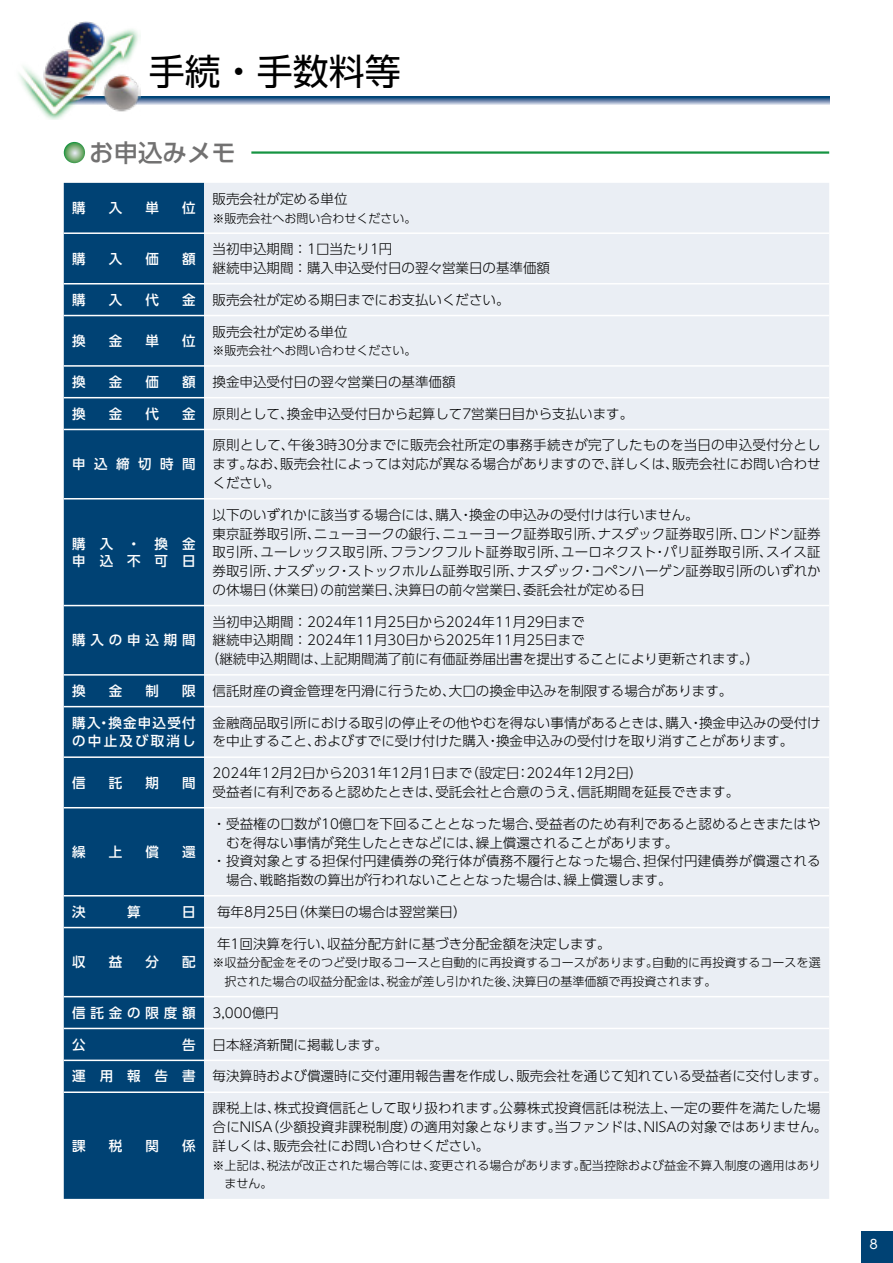
<style>
.page{position:relative;width:893px;height:1263px;background:#fff}
.page>*{position:absolute;margin:0;border:0;box-sizing:border-box;transform-origin:0 0}
.t1{font:36px "UD Shin Go Pro";color:#000}
.t2{font:500 24.45px "UD Shin Go Pro";color:#727171}
.t3{font:300 13.5px/18.8px "UD Shin Go Pro";color:#000}
.t4{font:500 13.5px "UD Shin Go Pro";letter-spacing:.355em;color:#fff}
.t5{font:500 13.5px/17.2px "UD Shin Go Pro";letter-spacing:.16em;color:#fff}
.t6{font:500 13.5px/17.2px "UD Shin Go Pro";letter-spacing:1.035em;color:#fff}
.t7{font:12.75px "UD Shin Go Pro";color:#fff}
.t8{font:300 12px/18.8px "UD Shin Go Pro";letter-spacing:.005em;color:#000}
</style>
<div class="page">
<div style="left:64px;top:183px;width:140px;height:1016px;background:#004274"></div>
<div style="left:204px;top:183px;width:625px;height:1016px;background:#eaeef4"></div>
<hr style="left:64px;top:232px;width:140px;height:2px;background:#fff">
<hr style="left:204px;top:232px;width:625px;height:2px;background:#fff">
<hr style="left:64px;top:283px;width:140px;height:1px;background:#fff">
<hr style="left:204px;top:283px;width:625px;height:1px;background:#fff">
<hr style="left:64px;top:315px;width:140px;height:1px;background:#fff">
<hr style="left:204px;top:315px;width:625px;height:1px;background:#fff">
<hr style="left:64px;top:365px;width:140px;height:2px;background:#fff">
<hr style="left:204px;top:365px;width:625px;height:2px;background:#fff">
<hr style="left:64px;top:397px;width:140px;height:1px;background:#fff">
<hr style="left:204px;top:397px;width:625px;height:1px;background:#fff">
<hr style="left:64px;top:429px;width:140px;height:1px;background:#fff">
<hr style="left:204px;top:429px;width:625px;height:1px;background:#fff">
<hr style="left:64px;top:498px;width:140px;height:1px;background:#fff">
<hr style="left:204px;top:498px;width:625px;height:1px;background:#fff">
<hr style="left:64px;top:605px;width:140px;height:1px;background:#fff">
<hr style="left:204px;top:605px;width:625px;height:1px;background:#fff">
<hr style="left:64px;top:674px;width:140px;height:2px;background:#fff">
<hr style="left:204px;top:674px;width:625px;height:2px;background:#fff">
<hr style="left:64px;top:706px;width:140px;height:1px;background:#fff">
<hr style="left:204px;top:706px;width:625px;height:1px;background:#fff">
<hr style="left:64px;top:756px;width:140px;height:2px;background:#fff">
<hr style="left:204px;top:756px;width:625px;height:2px;background:#fff">
<hr style="left:64px;top:807px;width:140px;height:1px;background:#fff">
<hr style="left:204px;top:807px;width:625px;height:1px;background:#fff">
<hr style="left:64px;top:895px;width:140px;height:1px;background:#fff">
<hr style="left:204px;top:895px;width:625px;height:1px;background:#fff">
<hr style="left:64px;top:927px;width:140px;height:1px;background:#fff">
<hr style="left:204px;top:927px;width:625px;height:1px;background:#fff">
<hr style="left:64px;top:996px;width:140px;height:1px;background:#fff">
<hr style="left:204px;top:996px;width:625px;height:1px;background:#fff">
<hr style="left:64px;top:1028px;width:140px;height:1px;background:#fff">
<hr style="left:204px;top:1028px;width:625px;height:1px;background:#fff">
<hr style="left:64px;top:1059px;width:140px;height:2px;background:#fff">
<hr style="left:204px;top:1059px;width:625px;height:2px;background:#fff">
<hr style="left:64px;top:1091px;width:140px;height:2px;background:#fff">
<hr style="left:204px;top:1091px;width:625px;height:2px;background:#fff">
<svg style="left:64px;top:142px;width:21px;height:21px"></svg>
<hr style="left:251px;top:151px;width:578px;height:3px;background:#169442">
<div style="left:861px;top:1231px;width:32px;height:32px;background:#004274"></div>
<svg style="left:140px;top:97px;width:689px;height:8px;background:#7390b1"></svg>
<img style="left:19px;top:21px;width:121px;height:98px">
<h1 class="t1" style="left:149px;top:42px;width:253px">手続・手数料等</h1>
<h2 class="t2" style="left:89px;top:133px;width:148px">お申込みメモ</h2>
<p class="t4" style="left:72px;top:197px;width:15px">購</p>
<p class="t4" style="left:109px;top:197px;width:15px">入</p>
<p class="t4" style="left:145px;top:197px;width:15px">単</p>
<p class="t4" style="left:182px;top:197px;width:15px">位</p>
<p class="t3" style="left:213px;top:189px;width:136px">販売会社が定める単位</p>
<p class="t8" style="left:213px;top:208px;width:205px">※販売会社へお問い合わせください。</p>
<p class="t4" style="left:72px;top:248px;width:15px">購</p>
<p class="t4" style="left:109px;top:248px;width:15px">入</p>
<p class="t4" style="left:145px;top:248px;width:15px">価</p>
<p class="t4" style="left:182px;top:248px;width:15px">額</p>
<p class="t3" style="left:213px;top:239px;width:339px">当初申込期間：1口当たり1円<br>継続申込期間：購入申込受付日の翌々営業日の基準価額</p>
<p class="t4" style="left:72px;top:289px;width:15px">購</p>
<p class="t4" style="left:109px;top:289px;width:15px">入</p>
<p class="t4" style="left:145px;top:289px;width:15px">代</p>
<p class="t4" style="left:182px;top:289px;width:15px">金</p>
<p class="t3" style="left:213px;top:290px;width:298px">販売会社が定める期日までにお支払いください。</p>
<p class="t4" style="left:72px;top:330px;width:15px">換</p>
<p class="t4" style="left:109px;top:330px;width:15px">金</p>
<p class="t4" style="left:145px;top:330px;width:15px">単</p>
<p class="t4" style="left:182px;top:330px;width:15px">位</p>
<p class="t3" style="left:213px;top:322px;width:136px">販売会社が定める単位</p>
<p class="t8" style="left:213px;top:341px;width:205px">※販売会社へお問い合わせください。</p>
<p class="t4" style="left:72px;top:371px;width:15px">換</p>
<p class="t4" style="left:109px;top:371px;width:15px">金</p>
<p class="t4" style="left:145px;top:371px;width:15px">価</p>
<p class="t4" style="left:182px;top:371px;width:15px">額</p>
<p class="t3" style="left:213px;top:372px;width:244px">換金申込受付日の翌々営業日の基準価額</p>
<p class="t4" style="left:72px;top:403px;width:15px">換</p>
<p class="t4" style="left:109px;top:403px;width:15px">金</p>
<p class="t4" style="left:145px;top:403px;width:15px">代</p>
<p class="t4" style="left:182px;top:403px;width:15px">金</p>
<p class="t3" style="left:213px;top:404px;width:422px">原則として、換金申込受付日から起算して7営業日目から支払います。</p>
<p class="t4" style="left:72px;top:453px;width:125px">申込締切時間</p>
<p class="t3" style="left:213px;top:435px;width:610px;text-align:justify">原則として、午後3時30分までに販売会社所定の事務手続きが完了したものを当日の申込受付分とします。なお、販売会社によっては対応が異なる場合がありますので、詳しくは、販売会社にお問い合わせください。</p>
<p class="t6" style="left:72px;top:534px;width:125px">購入・換金申込不可日</p>
<p class="t4" style="left:72px;top:629px;width:125px">購入の申込期間</p>
<p class="t3" style="left:213px;top:505px;width:610px">以下のいずれかに該当する場合には、購入・換金の申込みの受付けは行いません。<br>東京証券取引所、ニューヨークの銀行、ニューヨーク証券取引所、ナスダック証券取引所、ロンドン証券取引所、ユーレックス取引所、フランクフルト証券取引所、ユーロネクスト・パリ証券取引所、スイス証券取引所、ナスダック・ストックホルム証券取引所、ナスダック・コペンハーゲン証券取引所のいずれかの休場日（休業日）の前営業日、決算日の前々営業日、委託会社が定める日</p>
<p class="t3" style="left:213px;top:612px;width:374px">当初申込期間：2024年11月25日から2024年11月29日まで</p>
<p class="t3" style="left:213px;top:630px;width:374px">継続申込期間：2024年11月30日から2025年11月25日まで</p>
<p class="t3" style="left:206px;top:649px;width:555px">（継続申込期間は、上記期間満了前に有価証券届出書を提出することにより更新されます。）</p>
<p class="t4" style="left:72px;top:680px;width:15px">換</p>
<p class="t4" style="left:109px;top:680px;width:15px">金</p>
<p class="t4" style="left:145px;top:680px;width:15px">制</p>
<p class="t4" style="left:182px;top:680px;width:15px">限</p>
<p class="t3" style="left:213px;top:681px;width:521px">信託財産の資金管理を円滑に行うため、大口の換金申込みを制限する場合があります。</p>
<p class="t5" style="left:72px;top:714px;width:125px">購入・換金申込受付の中止及び取消し</p>
<p class="t3" style="left:213px;top:713px;width:610px">金融商品取引所における取引の停止その他やむを得ない事情があるときは、購入・換金申込みの受付けを中止すること、およびすでに受け付けた購入・換金申込みの受付けを取り消すことがあります。</p>
<p class="t4" style="left:72px;top:771px;width:15px">信</p>
<p class="t4" style="left:109px;top:771px;width:15px">託</p>
<p class="t4" style="left:145px;top:771px;width:15px">期</p>
<p class="t4" style="left:182px;top:771px;width:15px">間</p>
<p class="t3" style="left:213px;top:763px;width:528px">2024年12月2日から2031年12月1日まで（設定日：2024年12月2日）<br>受益者に有利であると認めたときは、受託会社と合意のうえ、信託期間を延長できます。</p>
<p class="t4" style="left:72px;top:841px;width:15px">繰</p>
<p class="t4" style="left:109px;top:841px;width:15px">上</p>
<p class="t4" style="left:145px;top:841px;width:15px">償</p>
<p class="t4" style="left:182px;top:841px;width:15px">還</p>
<p class="t3" style="left:213px;top:814px;width:609px">・受益権の口数が10億口を下回ることとなった場合、受益者のため有利であると認めるときまたはや</p>
<p class="t3" style="left:226px;top:832px;width:454px">むを得ない事情が発生したときなどには、繰上償還されることがあります。</p>
<p class="t3" style="left:213px;top:851px;width:610px">・投資対象とする担保付円建債券の発行体が債務不履行となった場合、担保付円建債券が償還される</p>
<p class="t3" style="left:226px;top:870px;width:447px">場合、戦略指数の算出が行われないこととなった場合は、繰上償還します。</p>
<p class="t4" style="left:72px;top:901px;width:15px">決</p>
<p class="t4" style="left:127px;top:901px;width:15px">算</p>
<p class="t4" style="left:182px;top:901px;width:15px">日</p>
<p class="t3" style="left:217px;top:902px;width:251px">毎年8月25日（休業日の場合は翌営業日）</p>
<p class="t4" style="left:72px;top:951px;width:15px">収</p>
<p class="t4" style="left:109px;top:951px;width:15px">益</p>
<p class="t4" style="left:145px;top:951px;width:15px">分</p>
<p class="t4" style="left:182px;top:951px;width:15px">配</p>
<p class="t3" style="left:217px;top:934px;width:395px">年1回決算を行い、収益分配方針に基づき分配金額を決定します。</p>
<p class="t8" style="left:225px;top:953px;width:598px;text-indent:-12px">※収益分配金をそのつど受け取るコースと自動的に再投資するコースがあります。自動的に再投資するコースを選択された場合の収益分配金は、税金が差し引かれた後、決算日の基準価額で再投資されます。</p>
<p class="t4" style="left:72px;top:1001px;width:125px">信託金の限度額</p>
<p class="t3" style="left:213px;top:1003px;width:68px">3,000億円</p>
<p class="t4" style="left:72px;top:1033px;width:15px">公</p>
<p class="t4" style="left:182px;top:1033px;width:15px">告</p>
<p class="t3" style="left:213px;top:1034px;width:177px">日本経済新聞に掲載します。</p>
<p class="t4" style="left:72px;top:1065px;width:125px">運用報告書</p>
<p class="t3" style="left:213px;top:1066px;width:616px">毎決算時および償還時に交付運用報告書を作成し、販売会社を通じて知れている受益者に交付します。</p>
<p class="t4" style="left:72px;top:1134px;width:15px">課</p>
<p class="t4" style="left:109px;top:1134px;width:15px">税</p>
<p class="t4" style="left:145px;top:1134px;width:15px">関</p>
<p class="t4" style="left:182px;top:1134px;width:15px">係</p>
<p class="t3" style="left:213px;top:1098px;width:616px">課税上は、株式投資信託として取り扱われます。公募株式投資信託は税法上、一定の要件を満たした場合にNISA（少額投資非課税制度）の適用対象となります。当ファンドは、NISAの対象ではありません。詳しくは、販売会社にお問い合わせください。</p>
<p class="t8" style="left:225px;top:1155px;width:598px;text-indent:-12px">※上記は、税法が改正された場合等には、変更される場合があります。配当控除および益金不算入制度の適用はありません。</p>
<p class="t7" style="left:870px;top:1233px;width:10px">8</p>
</div>
